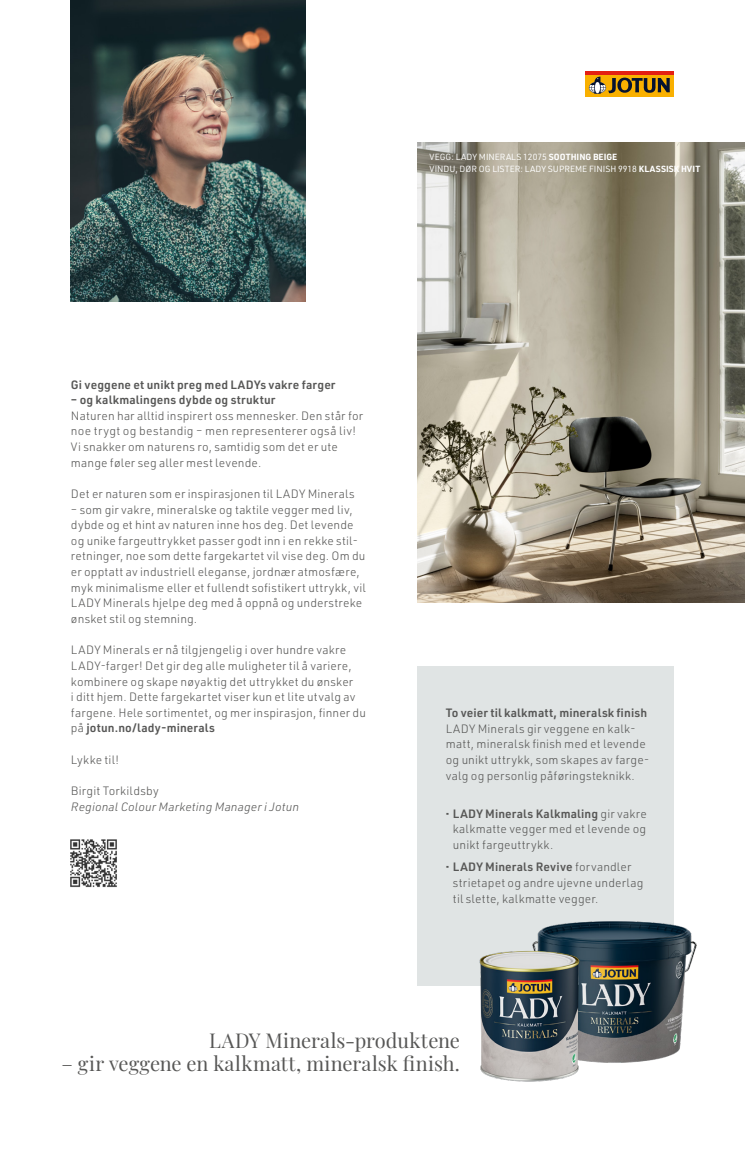
<style>
.page{position:relative;width:745px;height:1152px;background:#fff}
.page>*{position:absolute;margin:0;border:0;box-sizing:border-box;transform-origin:0 0}
.t1{font:20px "Playfair Display";letter-spacing:.005em;color:#575756}
.GCC2024_Body_text{font:300 11.88px/15.6px "URWDIN";letter-spacing:.01em;color:#575756}
.GCC2024_Body_text-2{font:600 11.88px "URWDIN";letter-spacing:.015em;color:#575756}
.GCC2024_Body_text-3{font:italic 300 11.88px "URWDIN";letter-spacing:.01em;color:#575756}
.t2{font:8.75px "URWDIN";color:#fff}
.s1{font-weight:700}
.s2{font-weight:600}
.s3{font-weight:900}
</style>
<div class="page">
<div style="left:585px;top:74px;width:88px;height:23px;background:#f9b000"></div>
<hr style="left:585px;top:71px;width:88px;height:3px;background:#e41f13">
<svg style="left:588px;top:77px;width:81px;height:17px"></svg>
<div style="left:417px;top:666px;width:256px;height:320px;background:#e0e4e4"></div>
<img style="left:70px;top:839px;width:47px;height:49px">
<img style="left:417px;top:142px;width:327px;height:460px">
<img style="left:71px;top:0;width:234px;height:302px">
<img style="left:538px;top:905px;width:159px;height:158px">
<img style="left:479px;top:933px;width:121px;height:149px">
<p class="t2" style="left:429px;top:152px;width:189px">VEGG: LADY MINERALS 12075 <span class="s1">SOOTHING BEIGE</span></p>
<p class="t2" style="left:429px;top:163px;width:272px">VINDU, DØR OG LISTER: LADY SUPREME FINISH 9918 <span class="s1">KLASSISK HVIT</span></p>
<p class="GCC2024_Body_text-2" style="left:71px;top:376px;width:266px">Gi veggene et unikt preg med LADYs vakre farger</p>
<p class="GCC2024_Body_text-2" style="left:71px;top:392px;width:206px">– og kalkmalingens dybde og struktur</p>
<p class="GCC2024_Body_text" style="left:71px;top:407px;width:293px">Naturen har alltid inspirert oss mennesker. Den står for noe trygt og bestandig – men representerer også liv!</p>
<p class="GCC2024_Body_text" style="left:71px;top:439px;width:268px">Vi snakker om naturens ro, samtidig som det er ute mange føler seg aller mest levende.</p>
<p class="GCC2024_Body_text" style="left:71px;top:485px;width:285px">Det er naturen som er inspirasjonen til LADY Minerals</p>
<p class="GCC2024_Body_text" style="left:71px;top:501px;width:296px">– som gir vakre, mineralske og taktile vegger med liv, dybde og et hint av naturen inne hos deg. Det levende og unike fargeuttrykket passer godt inn i en rekke stil&shy;retninger, noe som dette fargekartet vil vise deg. Om du er opptatt av industriell eleganse, jordnær atmosfære, myk minimalisme eller et fullendt sofistikert uttrykk, vil LADY Minerals hjelpe deg med å oppnå og understreke ønsket stil og stemning.</p>
<p class="GCC2024_Body_text" style="left:71px;top:642px;width:296px">LADY Minerals er nå tilgjengelig i over hundre vakre LADY-farger! Det gir deg alle muligheter til å variere, kombinere og skape nøyaktig det uttrykket du ønsker<br>i ditt hjem. Dette fargekartet viser kun et lite utvalg av fargene. Hele sortimentet, og mer inspirasjon, finner du på <span class="s2">jotun.no/lady-minerals</span></p>
<p class="GCC2024_Body_text" style="left:71px;top:751px;width:49px">Lykke til!</p>
<p class="GCC2024_Body_text" style="left:71px;top:782px;width:89px">Birgit Torkildsby</p>
<p class="GCC2024_Body_text-3" style="left:71px;top:798px;width:229px">Regional Colour Marketing Manager i Jotun</p>
<p class="GCC2024_Body_text-2" style="left:445px;top:704px;width:203px">To veier til kalkmatt, mineralsk finish</p>
<p class="GCC2024_Body_text" style="left:445px;top:720px;width:205px">LADY Minerals gir veggene en kalk&shy;matt, mineralsk finish med et levende og unikt uttrykk, som skapes av farge&shy;valg og personlig påføringsteknikk.</p>
<p class="GCC2024_Body_text" style="left:452px;top:805px;width:195px;text-align:justify;text-indent:-7px"><span class="s3">·</span> <span class="s2">LADY Minerals Kalkmaling</span> gir vakre kalkmatte vegger med et levende og unikt fargeuttrykk.</p>
<p class="GCC2024_Body_text" style="left:452px;top:859px;width:192px;text-indent:-7px"><span class="s3">·</span> <span class="s2">LADY Minerals Revive</span> forvandler strietapet og andre ujevne underlag til slette, kalkmatte vegger.</p>
<p class="t1" style="left:209px;top:1024px;width:252px">LADY Minerals-produktene</p>
<p class="t1" style="left:61px;top:1048px;width:399px">– gir veggene en kalkmatt, mineralsk finish.</p>
</div>
